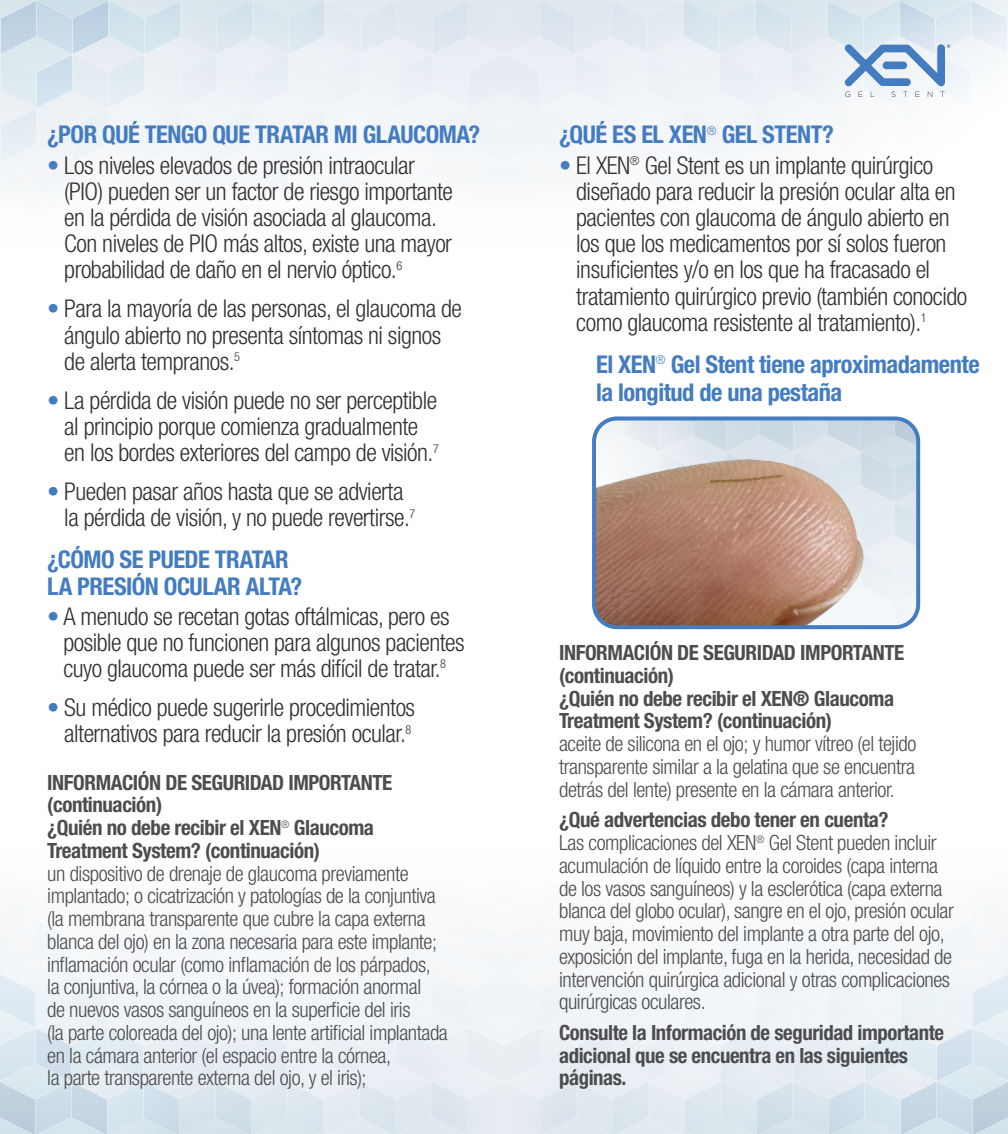
<style>
.page{position:relative;width:1008px;height:1134px;background:#fff}
.page>*{position:absolute;margin:0;border:0;box-sizing:border-box;transform-origin:0 0}
.t1{font:300 condensed 24.5px/26.2px "Helvetica Neue LT Std";letter-spacing:-.02em;color:#323031}
.t2{font:700 condensed 24.5px/28px "Helvetica Neue LT Std";letter-spacing:-.02em;color:#437cc0}
.t3{font:300 condensed 21px/22.8px "Helvetica Neue LT Std";letter-spacing:-.02em;color:#4d4d4f}
.t4{font:700 condensed 21px/22.8px "Helvetica Neue LT Std";letter-spacing:-.02em;color:#4d4d4f}
.s1{color:#437cc0}
.s2{font-weight:700}
</style>
<div class="page">
<svg style="left:0;top:0;width:1008px;height:192px"></svg>
<svg style="left:0;top:920px;width:504px;height:214px"></svg>
<svg style="left:504px;top:920px;width:504px;height:214px"></svg>
<img style="left:597px;top:418px;width:318px;height:206px">
<div style="left:592px;top:417px;width:328px;height:212px;border:4px solid #437cc0;border-radius:23px"></div>
<p class="t2" style="left:47px;top:120px;width:435px">¿POR QUÉ TENGO QUE TRATAR MI GLAUCOMA?</p>
<p class="t1" style="left:64px;top:152px;width:390px;text-indent:-17px"><span class="s1">•</span> Los niveles elevados de presión intraocular (PIO) pueden ser un factor de riesgo importante en la pérdida de visión asociada al glaucoma.<br>Con niveles de PIO más altos, existe una mayor probabilidad de daño en el nervio óptico.<sup>6</sup></p>
<p class="t1" style="left:64px;top:295px;width:399px;text-indent:-17px"><span class="s1">•</span> Para la mayoría de las personas, el glaucoma de ángulo abierto no presenta síntomas ni signos de alerta tempranos.<sup>5</sup></p>
<p class="t1" style="left:64px;top:387px;width:376px;text-indent:-17px"><span class="s1">•</span> La pérdida de visión puede no ser perceptible al principio porque comienza gradualmente en los bordes exteriores del campo de visión.<sup>7</sup></p>
<p class="t1" style="left:64px;top:478px;width:352px;text-indent:-17px"><span class="s1">•</span> Pueden pasar años hasta que se advierta la pérdida de visión, y no puede revertirse.<sup>7</sup></p>
<p class="t2" style="left:47px;top:546px;width:257px;line-height:26.2px">¿CÓMO SE PUEDE TRATAR<br>LA PRESIÓN OCULAR ALTA?</p>
<p class="t1" style="left:63px;top:603px;width:403px;text-indent:-16px"><span class="s1">•</span> A menudo se recetan gotas oftálmicas, pero es posible que no funcionen para algunos pacientes cuyo glaucoma puede ser más difícil de tratar.<sup>8</sup></p>
<p class="t1" style="left:47px;top:694px;width:369px;text-align:center"><span class="s1">•</span> Su médico puede sugerirle procedimientos alternativos para reducir la presión ocular.<sup>8</sup></p>
<p class="t4" style="left:47px;top:771px;width:346px">INFORMACIÓN DE SEGURIDAD IMPORTANTE (continuación)<br>¿Quién no debe recibir el XEN<sup>®</sup> Glaucoma<br>Treatment System? (continuación)</p>
<p class="t3" style="left:47px;top:862px;width:402px">un dispositivo de drenaje de glaucoma previamente implantado; o cicatrización y patologías de la conjuntiva (la membrana transparente que cubre la capa externa blanca del ojo) en la zona necesaria para este implante; inflamación ocular (como inflamación de los párpados, la conjuntiva, la córnea o la úvea); formación anormal<br>de nuevos vasos sanguíneos en la superficie del iris<br>(la parte coloreada del ojo); una lente artificial implantada en la cámara anterior (el espacio entre la córnea,<br>la parte transparente externa del ojo, y el iris);</p>
<p class="t2" style="left:559px;top:120px;width:276px">¿QUÉ ES EL XEN<sup>®</sup> GEL STENT?</p>
<p class="t1" style="left:576px;top:152px;width:392px;text-indent:-17px"><span class="s1">•</span> El XEN<sup>®</sup> Gel Stent es un implante quirúrgico diseñado para reducir la presión ocular alta en pacientes con glaucoma de ángulo abierto en los que los medicamentos por sí solos fueron insuficientes y/o en los que ha fracasado el tratamiento quirúrgico previo (también conocido como glaucoma resistente al tratamiento).<sup>1</sup></p>
<p class="t2" style="left:596px;top:349px;width:385px">El XEN<sup>®</sup> Gel Stent tiene aproximadamente la longitud de una pestaña</p>
<p class="t4" style="left:559px;top:641px;width:346px">INFORMACIÓN DE SEGURIDAD IMPORTANTE (continuación)<br>¿Quién no debe recibir el XEN® Glaucoma<br>Treatment System? (continuación)</p>
<p class="t3" style="left:559px;top:732px;width:359px;text-align:justify">aceite de silicona en el ojo; y humor vítreo (el tejido transparente similar a la gelatina que se encuentra detrás del lente) presente en la cámara anterior.</p>
<p class="t3" style="left:559px;top:808px;width:396px"><span class="s2">¿Qué advertencias debo tener en cuenta?<br></span>Las complicaciones del XEN<sup>®</sup> Gel Stent pueden incluir acumulación de líquido entre la coroides (capa interna de los vasos sanguíneos) y la esclerótica (capa externa blanca del globo ocular), sangre en el ojo, presión ocular muy baja, movimiento del implante a otra parte del ojo, exposición del implante, fuga en la herida, necesidad de intervención quirúrgica adicional y otras complicaciones quirúrgicas oculares.</p>
<p class="t4" style="left:559px;top:1021px;width:387px">Consulte la Información de seguridad importante adicional que se encuentra en las siguientes páginas.</p>
</div>
